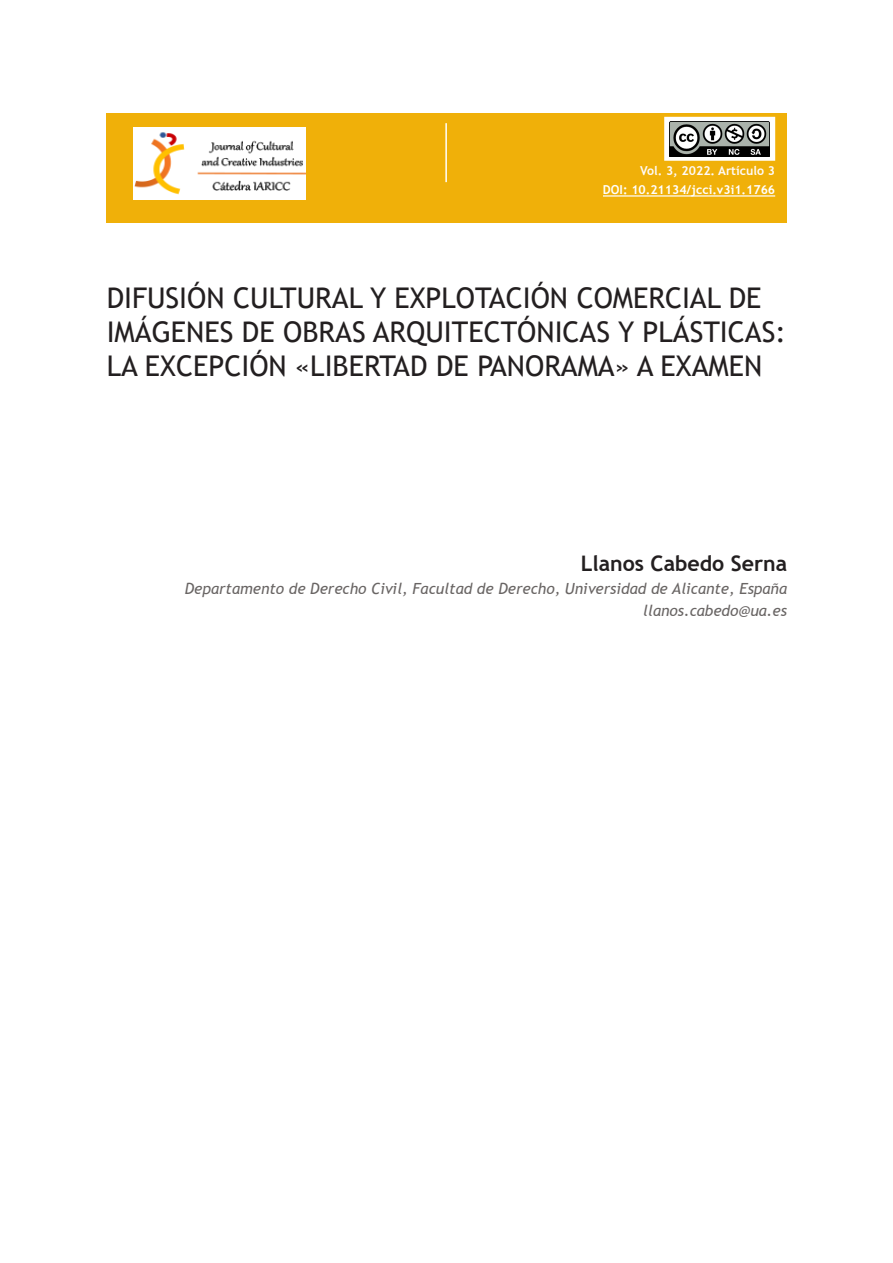
<style>
.page{position:relative;width:893px;height:1263px;background:#fff}
.page>*{position:absolute;margin:0;border:0;box-sizing:border-box;transform-origin:0 0}
.t1{font:28.5px/34.2px "Trebuchet MS";color:#231f20}
.t2{font:700 21.3px "Trebuchet MS";color:#231f20}
.t3{font:italic 15.3px/22.5px "Trebuchet MS";color:#696564;text-align:right}
.t4{font:700 12.3px "Trebuchet MS";color:#fff}
.t5{font:700 12.3px "Trebuchet MS";color:#fefaf8}
</style>
<div class="page">
<div style="left:106px;top:113px;width:681px;height:109px;background:#f0b009"></div>
<svg style="left:664px;top:117px;width:111px;height:44px"></svg>
<img style="left:670px;top:121px;width:100px;height:35px">
<hr style="left:445px;top:123px;width:2px;height:59px;background:#fff">
<hr style="left:603px;top:195px;width:172px;height:2px;background:#fff">
<img style="left:134px;top:128px;width:171px;height:71px">
<p class="t5" style="left:640px;top:163px;width:136px">Vol. 3, 2022. Artículo 3</p>
<p class="t4" style="left:603px;top:182px;width:174px">DOI: 10.21134/jcci.v3i1.1766</p>
<p class="t1" style="left:107px;top:281px;width:681px">DIFUSIÓN CULTURAL Y EXPLOTACIÓN COMERCIAL DE<br>IMÁGENES DE OBRAS ARQUITECTÓNICAS Y PLÁSTICAS:<br>LA EXCEPCIÓN «LIBERTAD DE PANORAMA» A EXAMEN</p>
<p class="t2" style="left:581px;top:550px;width:208px">Llanos Cabedo Serna</p>
<p class="t3" style="left:185px;top:577px;width:604px">Departamento de Derecho Civil, Facultad de Derecho, Universidad de Alicante, España llanos.cabedo@ua.es</p>
</div>
